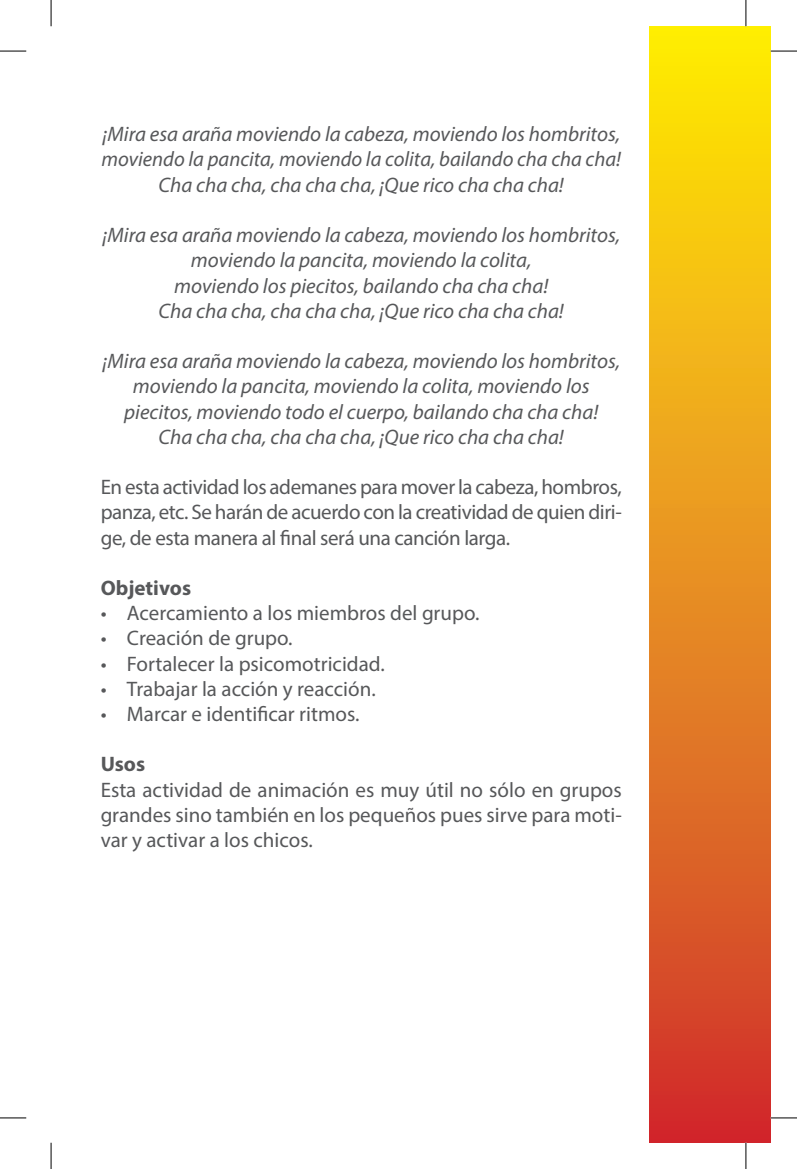
<style>
.page{position:relative;width:797px;height:1169px;background:#fff}
.page>*{position:absolute;margin:0;border:0;box-sizing:border-box;transform-origin:0 0}
.t1{font:italic 21px/25.2px "Myriad Pro";color:#57585a;text-align:center}
.t2{font:21px/25.2px "Myriad Pro";color:#57585a;text-align:justify}
.t3{font:700 21px "Myriad Pro";color:#57585a}
</style>
<div class="page">
<div style="left:649px;top:26px;width:121px;height:1116px;background:linear-gradient(to bottom,#ffef09,#cf2e32)"></div>
<svg style="left:0;top:51px;width:26px;height:1px"></svg>
<svg style="left:770px;top:51px;width:27px;height:1px"></svg>
<svg style="left:0;top:1117px;width:26px;height:1px"></svg>
<svg style="left:770px;top:1117px;width:27px;height:1px"></svg>
<svg style="left:51px;top:0;width:1px;height:26px"></svg>
<svg style="left:51px;top:1142px;width:1px;height:27px"></svg>
<svg style="left:745px;top:0;width:1px;height:26px"></svg>
<svg style="left:745px;top:1142px;width:1px;height:27px"></svg>
<p class="t1" style="left:102px;top:121px;width:521px;text-align:left">¡Mira esa araña moviendo la cabeza, moviendo los hombritos, moviendo la pancita, moviendo la colita, bailando cha cha cha!</p>
<p class="t1" style="left:159px;top:172px;width:407px">Cha cha cha, cha cha cha, ¡Que rico cha cha cha!</p>
<p class="t1" style="left:102px;top:222px;width:519px">¡Mira esa araña moviendo la cabeza, moviendo los hombritos, moviendo la pancita, moviendo la colita,</p>
<p class="t1" style="left:174px;top:272px;width:375px">moviendo los piecitos, bailando cha cha cha!</p>
<p class="t1" style="left:159px;top:298px;width:407px">Cha cha cha, cha cha cha, ¡Que rico cha cha cha!</p>
<p class="t1" style="left:102px;top:348px;width:519px">¡Mira esa araña moviendo la cabeza, moviendo los hombritos, moviendo la pancita, moviendo la colita, moviendo los</p>
<p class="t1" style="left:124px;top:398px;width:475px">piecitos, moviendo todo el cuerpo, bailando cha cha cha!</p>
<p class="t1" style="left:159px;top:424px;width:407px">Cha cha cha, cha cha cha, ¡Que rico cha cha cha!</p>
<p class="t2" style="left:101px;top:474px;width:522px">En esta actividad los ademanes para mover la cabeza, hombros, panza, etc. Se harán de acuerdo con la creatividad de quien diri&shy;ge, de esta manera al final será una canción larga.</p>
<p class="t3" style="left:101px;top:574px;width:92px">Objetivos</p>
<p class="t2" style="left:101px;top:600px;width:380px">• Acercamiento a los miembros del grupo.</p>
<p class="t2" style="left:101px;top:625px;width:193px">• Creación de grupo.</p>
<p class="t2" style="left:101px;top:650px;width:286px">• Fortalecer la psicomotricidad.</p>
<p class="t2" style="left:101px;top:676px;width:276px">• Trabajar la acción y reacción.</p>
<p class="t2" style="left:101px;top:701px;width:260px">• Marcar e identificar ritmos.</p>
<p class="t3" style="left:101px;top:750px;width:46px">Usos</p>
<p class="t2" style="left:101px;top:776px;width:522px">Esta actividad de animación es muy útil no sólo en grupos grandes sino también en los pequeños pues sirve para moti&shy;var y activar a los chicos.</p>
</div>
